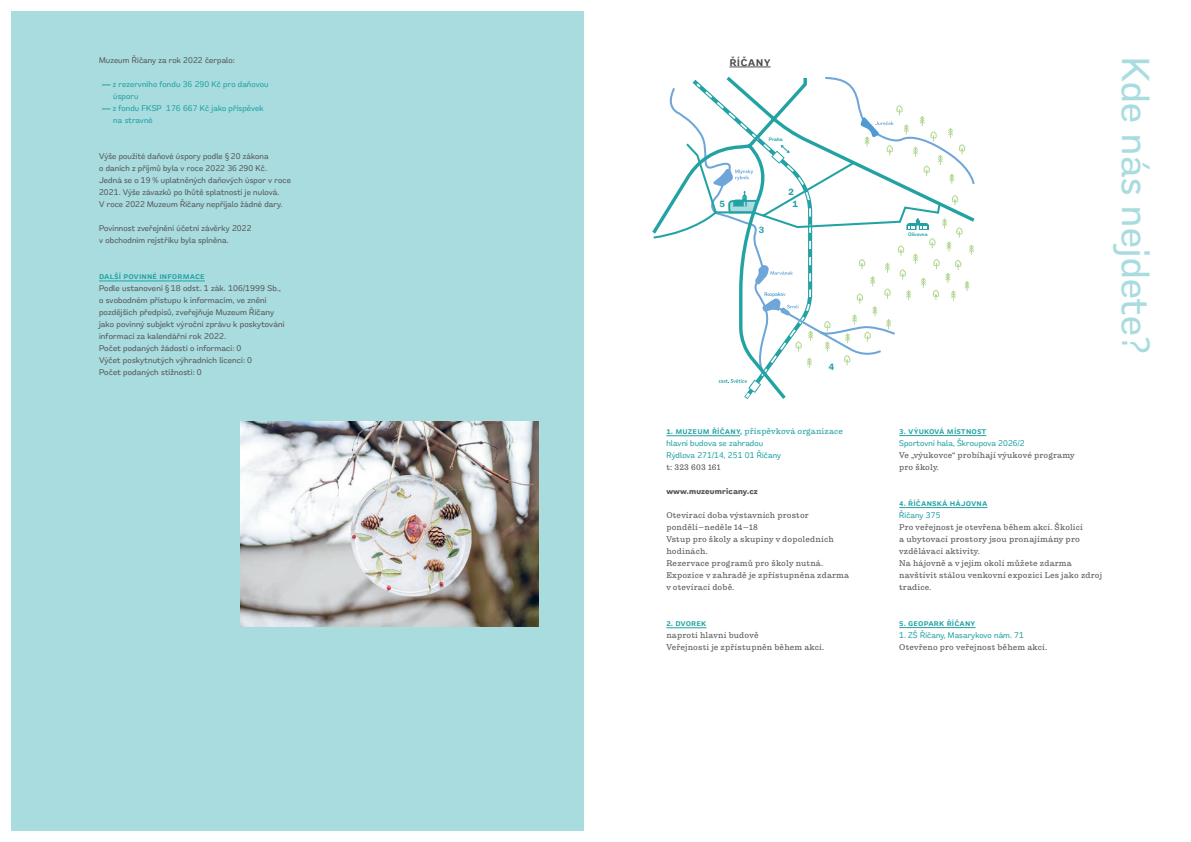
<style>
.page{position:relative;width:1191px;height:842px;background:#fff}
.page>*{position:absolute;margin:0;border:0;box-sizing:border-box;transform-origin:0 0}
.t1{font:500 40px "Remora Sans W2";color:#a9dcdf}
.t2{font:600 12.1px "Remora Sans W2";color:#4b4c4d}
.t3{font:600 9.3px "Franklin Gothic";color:#22a2a3}
.t4{font:500 8.5px/12px "Remora Sans W2";letter-spacing:.015em;color:#57585a}
.t5{font:300 8.5px/12px "Pulpo";letter-spacing:.02em;color:#57585a}
.t6{font:500 8.5px/12px "Remora Sans W2";letter-spacing:.015em;color:#22a2a3}
.t7{font:600 8.5px "Remora Sans W2";letter-spacing:.015em;color:#22a2a3}
.t8{font:300 8.5px "Pulpo";letter-spacing:.015em;color:#22a2a3}
.t9{font:700 8.5px "Remora Sans W2";letter-spacing:.015em;color:#57585a}
.t10{font:600 5.1px "Remora Sans W2";color:#22a2a3}
.s1{font-family:"Remora Sans W2";font-weight:600}
</style>
<div class="page">
<div style="left:11px;top:11px;width:573px;height:820px;background:#a9dcdf"></div>
<hr style="left:99px;top:281px;width:106px;height:1px;background:#22a2a3">
<hr style="left:666px;top:435px;width:74px;height:1px;background:#22a2a3">
<hr style="left:666px;top:627px;width:40px;height:1px;background:#22a2a3">
<hr style="left:899px;top:435px;width:87px;height:1px;background:#22a2a3">
<hr style="left:899px;top:507px;width:88px;height:1px;background:#22a2a3">
<hr style="left:899px;top:627px;width:76px;height:1px;background:#22a2a3">
<svg style="left:695px;top:76px;width:280px;height:225px"></svg>
<svg style="left:652px;top:80px;width:290px;height:319px"></svg>
<hr style="left:729px;top:67px;width:41px;height:1px;background:#4b4c4d">
<img style="left:240px;top:421px;width:299px;height:205px">
<p class="t4" style="left:99px;top:54px;width:137px">Muzeum Říčany za rok 2022 čerpalo:</p>
<p class="t6" style="left:113px;top:78px;width:157px">z rezervního fondu 36 290 Kč pro daňovou úsporu<br>z fondu FKSP 176 667 Kč jako příspěvek na stravné</p>
<p class="t4" style="left:99px;top:150px;width:193px">Výše použité daňové úspory podle § 20 zákona<br>o daních z příjmů byla v roce 2022 36 290 Kč.<br>Jedná se o 19 % uplatněných daňových úspor v roce 2021. Výše závazků po lhůtě splatnosti je nulová.<br>V roce 2022 Muzeum Říčany nepřijalo žádné dary.</p>
<p class="t4" style="left:99px;top:222px;width:154px">Povinnost zveřejnění účetní závěrky 2022 v obchodním rejstříku byla splněna.</p>
<p class="t7" style="left:99px;top:271px;width:107px">další povinné informace</p>
<p class="t4" style="left:99px;top:282px;width:187px">Podle ustanovení § 18 odst. 1 zák. 106/1999 Sb., o svobodném přístupu k informacím, ve znění pozdějších předpisů, zveřejňuje Muzeum Říčany jako povinný subjekt výroční zprávu k poskytování informací za kalendářní rok 2022.<br>Počet podaných žádostí o informaci: 0<br>Výčet poskytnutých výhradních licencí: 0<br>Počet podaných stížností: 0</p>
<h2 class="t2" style="left:729px;top:54px;width:43px">říčany</h2>
<p class="t10" style="left:769px;top:136px;width:15px">Praha</p>
<p class="t3" style="left:719px;top:198px;width:7px">5</p>
<p class="t3" style="left:759px;top:224px;width:7px">3</p>
<p class="t3" style="left:788px;top:186px;width:7px">2</p>
<p class="t3" style="left:792px;top:198px;width:7px">1</p>
<p class="t3" style="left:829px;top:361px;width:7px">4</p>
<p class="t8" style="left:666px;top:426px;width:178px"><span class="s1">1. muzeum říčany,</span> příspěvková organizace</p>
<p class="t6" style="left:666px;top:437px;width:116px">hlavní budova se zahradou<br>Rýdlova 271/14, 251 01 Říčany</p>
<p class="t5" style="left:666px;top:461px;width:55px">t: 323 603 161</p>
<p class="t9" style="left:666px;top:485px;width:93px">www.muzeumricany.cz</p>
<p class="t5" style="left:666px;top:509px;width:184px">Otevírací doba výstavních prostor pondělí–neděle 14–18<br>Vstup pro školy a skupiny v dopoledních hodinách.<br>Rezervace programů pro školy nutná.<br>Expozice v zahradě je zpřístupněna zdarma v otevírací době.</p>
<p class="t7" style="left:666px;top:617px;width:42px">2. dvorek</p>
<p class="t5" style="left:666px;top:629px;width:159px">naproti hlavní budově<br>Veřejnosti je zpřístupněn během akcí.</p>
<p class="t10" style="left:908px;top:231px;width:21px">Olivovna</p>
<h1 class="t1" style="left:1161px;top:57px;width:298px;rotate:90deg">Kde nás nejdete?</h1>
<p class="t7" style="left:899px;top:425px;width:89px">3. výuková místnost</p>
<p class="t6" style="left:899px;top:436px;width:127px">Sportovní hala, Škroupova 2026/2</p>
<p class="t5" style="left:899px;top:449px;width:177px">Ve „výukovce“ probíhají výukové programy pro školy.</p>
<p class="t7" style="left:899px;top:497px;width:90px">4. říčanská hájovna</p>
<p class="t6" style="left:899px;top:508px;width:43px">Říčany 375</p>
<p class="t5" style="left:899px;top:521px;width:204px">Pro veřejnost je otevřena během akcí. Školicí<br>a ubytovací prostory jsou pronajímány pro vzdělávací aktivity.<br>Na hájovně a v jejím okolí můžete zdarma navštívit stálou venkovní expozici Les jako zdroj tradice.</p>
<p class="t7" style="left:899px;top:617px;width:78px">5. geopark říčany</p>
<p class="t6" style="left:899px;top:628px;width:126px">1. ZŠ Říčany, Masarykovo nám. 71</p>
<p class="t5" style="left:899px;top:641px;width:150px">Otevřeno pro veřejnost během akcí.</p>
</div>
